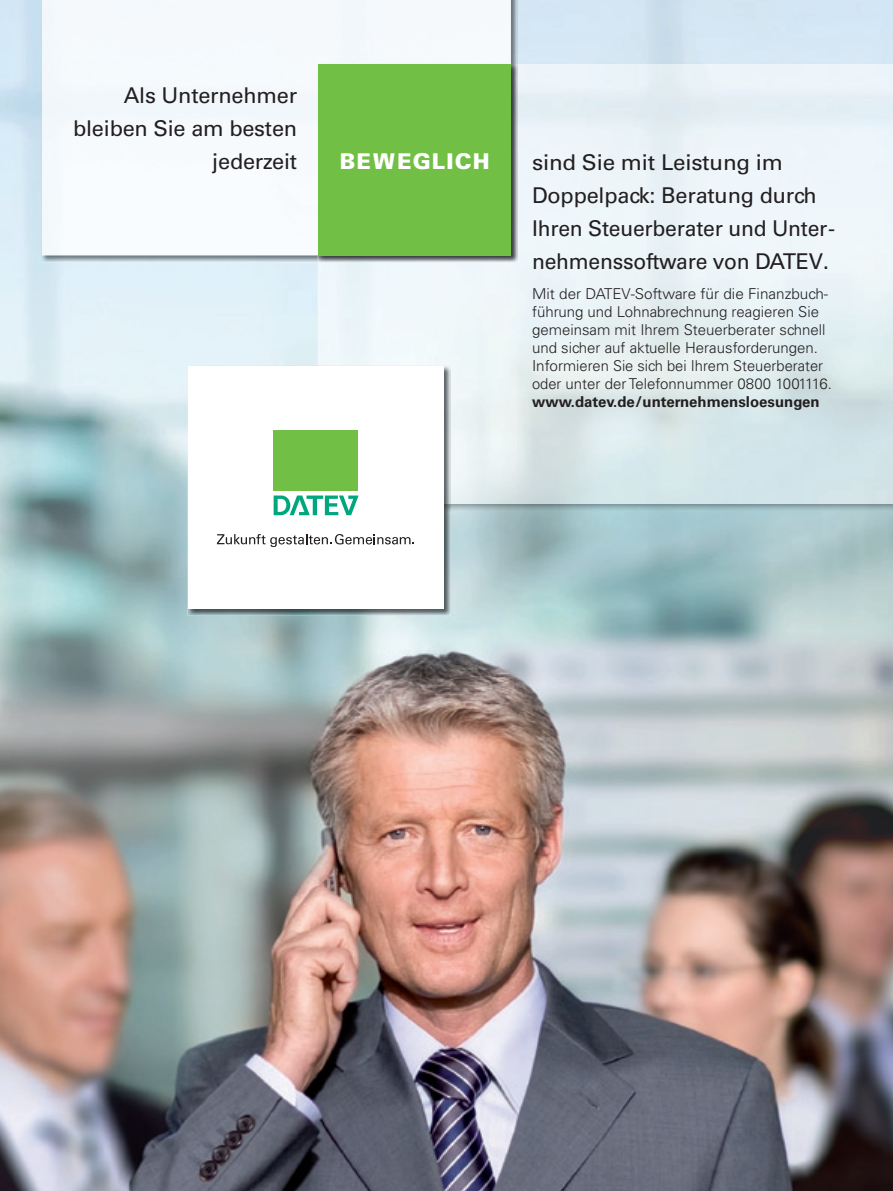
<style>
.page{position:relative;width:893px;height:1191px;background:#fff}
.page>*{position:absolute;margin:0;border:0;box-sizing:border-box;transform-origin:0 0}
.t1{font:21.75px/33px "Univers";letter-spacing:-.01em;color:#231f20;text-align:right}
.t2{font:900 21.75px "Univers";letter-spacing:.05em;color:#fff}
.t3{font:300 15px/18px "Univers";color:#231f20}
.t4{font:700 15px "Univers";color:#231f20}
</style>
<div class="page">
<img style="left:0;top:0;width:893px;height:1191px">
<img style="left:519px;top:63px;width:374px;height:1px">
<img style="left:317px;top:263px;width:1px;height:102px">
<img style="left:451px;top:504px;width:442px;height:7px">
<img style="left:517px;top:64px;width:376px;height:440px">
<div style="left:318px;top:263px;width:200px;height:144px;background:#eff7fa"></div>
<img style="left:451px;top:406px;width:66px;height:98px">
<img style="left:187px;top:365px;width:264px;height:250px">
<img style="left:318px;top:365px;width:133px;height:139px">
<div style="left:188px;top:366px;width:256px;height:242px;background:#fff"></div>
<svg style="left:217px;top:534px;width:197px;height:13px"></svg>
<svg style="left:274px;top:495px;width:85px;height:20px"></svg>
<div style="left:274px;top:430px;width:84px;height:61px;background:#71bf44"></div>
<img style="left:41px;top:0;width:477px;height:262px">
<img style="left:317px;top:63px;width:202px;height:199px">
<div style="left:42px;top:0;width:469px;height:255px;background:#f5fafd"></div>
<img style="left:318px;top:262px;width:200px;height:1px">
<div style="left:318px;top:64px;width:193px;height:191px;background:#71bf44"></div>
<h1 class="t1" style="left:73px;top:79px;width:226px">Als Unternehmer bleiben Sie am besten jederzeit</h1>
<h1 class="t2" style="left:340px;top:148px;width:151px">BEWEGLICH</h1>
<h1 class="t1" style="left:532px;top:146px;width:305px;text-align:left">sind Sie mit Leistung im<br>Doppelpack: Beratung durch<br>Ihren Steuerberater und Unter&shy;nehmenssoftware von DATEV.</h1>
<p class="t3" style="left:532px;top:284px;width:301px">Mit der DATEV-Software für die Finanzbuch&shy;führung und Lohnabrechnung reagieren Sie gemeinsam mit Ihrem Steuerberater schnell und sicher auf aktuelle Herausforderungen.<br>Informieren Sie sich bei Ihrem Steuerberater oder unter der Telefonnummer 0800 1001116.</p>
<p class="t4" style="left:532px;top:393px;width:289px">www.datev.de/unternehmensloesungen</p>
</div>
